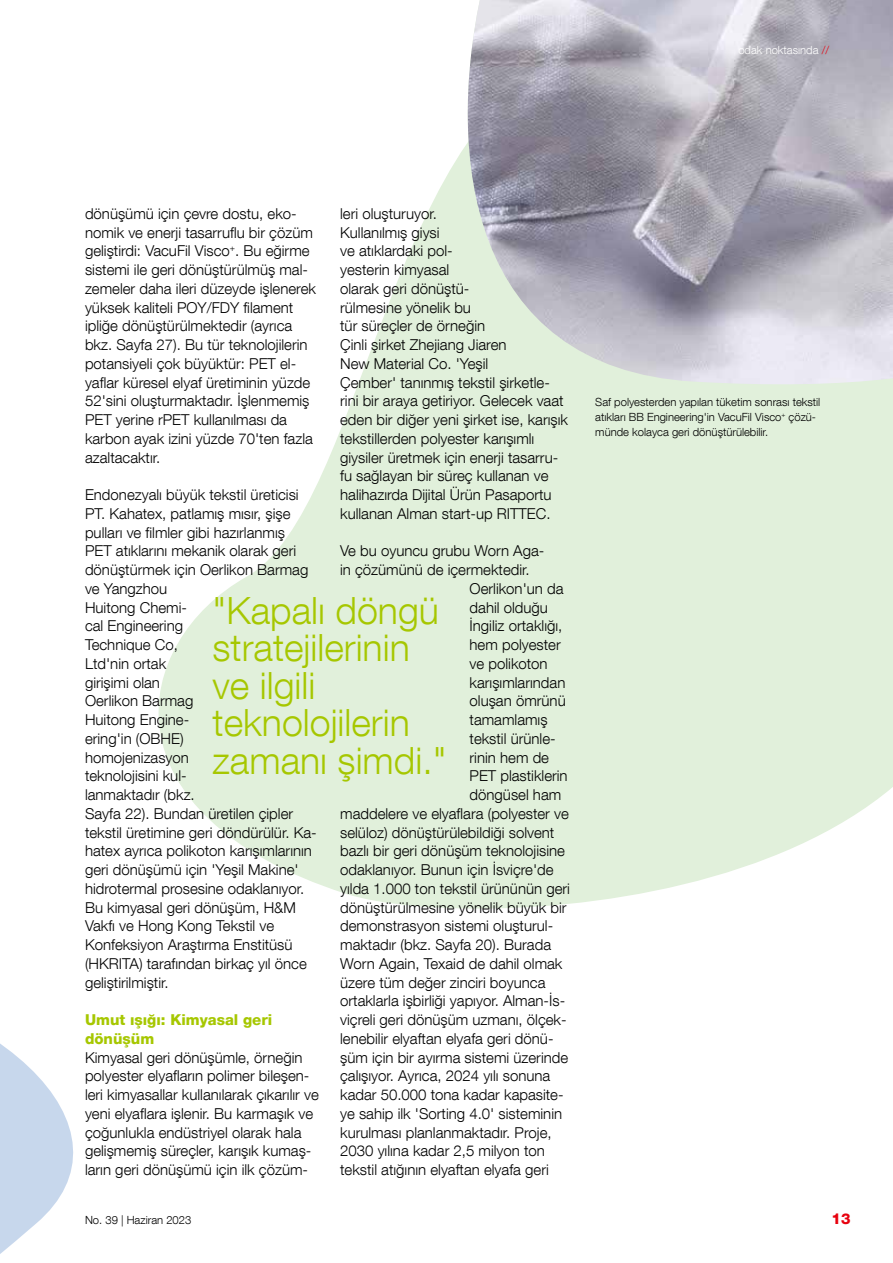
<style>
.page{position:relative;width:893px;height:1263px;background:#fff}
.page>*{position:absolute;margin:0;border:0;box-sizing:border-box;transform-origin:0 0}
.t1{font:300 37.5px/37.5px "Helvetica Neue LT Com";color:#a6c700}
.t2{font:300 15px/18.8px "Helvetica Neue LT Com";color:#000}
.t3{font:800 15px/18.8px "Helvetica Neue LT Com";color:#a6c700}
.t4{font:800 15px "Helvetica Neue LT Com";color:#e7000e}
.t5{font:300 11.25px/15px "Helvetica Neue LT Com";color:#000}
.t6{font:300 11.25px "Helvetica Neue LT Com";color:#fff}
.s1{color:#e7000e}
</style>
<div class="page">
<svg style="left:0;top:1043px;width:73px;height:211px;fill:#c7d7ec"></svg>
<svg style="left:158px;top:330px;width:735px;height:579px;fill:#e1f0db"></svg>
<svg style="left:379px;top:145px;width:514px;height:255px;fill:#e1f0db"></svg>
<img style="left:466px;top:0;width:427px;height:386px">
<p class="t6" style="left:738px;top:43px;width:92px">odak noktasında <span class="s1">//</span></p>
<p class="t2" style="left:85px;top:204px;width:232px">dönüşümü için çevre dostu, eko&shy;nomik ve enerji tasarruflu bir çözüm geliştirdi: VacuFil Visco<sup>+</sup>. Bu eğirme sistemi ile geri dönüştürülmüş mal&shy;zemeler daha ileri düzeyde işlenerek yüksek kaliteli POY/FDY filament ipliğe dönüştürülmektedir (ayrıca bkz. Sayfa 27). Bu tür teknolojilerin potansiyeli çok büyüktür: PET el&shy;yaflar küresel elyaf üretiminin yüzde 52'sini oluşturmaktadır. İşlenmemiş PET yerine rPET kullanılması da karbon ayak izini yüzde 70'ten fazla azaltacaktır.</p>
<p class="t2" style="left:85px;top:485px;width:233px">Endonezyalı büyük tekstil üreticisi<br>PT. Kahatex, patlamış mısır, şişe pulları ve filmler gibi hazırlanmış<br>PET atıklarını mekanik olarak geri dönüştürmek için Oerlikon Barmag ve Yangzhou<br>Huitong Chemi-<br>cal Engineering<br>Technique Co,<br>Ltd'nin ortak<br>girişimi olan<br>Oerlikon Barmag<br>Huitong Engine-<br>ering'in (OBHE)<br>homojenizasyon<br>teknolojisini kul-<br>lanmaktadır (bkz.<br>Sayfa 22). Bundan üretilen çipler tekstil üretimine geri döndürülür. Ka&shy;hatex ayrıca polikoton karışımlarının geri dönüşümü için 'Yeşil Makine' hidrotermal prosesine odaklanıyor.<br>Bu kimyasal geri dönüşüm, H&amp;M<br>Vakfı ve Hong Kong Tekstil ve<br>Konfeksiyon Araştırma Enstitüsü (HKRITA) tarafından birkaç yıl önce geliştirilmiştir.</p>
<p class="t3" style="left:85px;top:1010px;width:189px">Umut ışığı: Kimyasal geri dönüşüm</p>
<p class="t2" style="left:85px;top:1047px;width:235px">Kimyasal geri dönüşümle, örneğin polyester elyafların polimer bileşen&shy;leri kimyasallar kullanılarak çıkarılır ve yeni elyaflara işlenir. Bu karmaşık ve çoğunlukla endüstriyel olarak hala gelişmemiş süreçler, karışık kumaş&shy;ların geri dönüşümü için ilk çözüm-</p>
<p class="t2" style="left:340px;top:204px;width:229px">leri oluşturuyor.<br>Kullanılmış giysi<br>ve atıklardaki pol-<br>yesterin kimyasal<br>olarak geri dönüştü-<br>rülmesine yönelik bu<br>tür süreçler de örneğin<br>Çinli şirket Zhejiang Jiaren<br>New Material Co. 'Yeşil<br>Çember' tanınmış tekstil şirketle&shy;rini bir araya getiriyor. Gelecek vaat eden bir diğer yeni şirket ise, karışık tekstillerden polyester karışımlı giysiler üretmek için enerji tasarru&shy;fu sağlayan bir süreç kullanan ve halihazırda Dijital Ürün Pasaportu kullanan Alman start-up RITTEC.</p>
<p class="t2" style="left:340px;top:541px;width:206px">Ve bu oyuncu grubu Worn Aga-</p>
<p class="t2" style="left:340px;top:560px;width:191px">in çözümünü de içermektedir.</p>
<p class="t2" style="left:470px;top:579px;width:95px">Oerlikon'un da</p>
<p class="t2" style="left:470px;top:597px;width:80px">dahil olduğu</p>
<p class="t2" style="left:470px;top:616px;width:94px">İngiliz ortaklığı,</p>
<p class="t2" style="left:470px;top:635px;width:93px">hem polyester</p>
<p class="t2" style="left:470px;top:654px;width:80px">ve polikoton</p>
<p class="t2" style="left:470px;top:672px;width:97px">karışımlarından</p>
<p class="t2" style="left:470px;top:691px;width:98px">oluşan ömrünü</p>
<p class="t2" style="left:470px;top:710px;width:80px">tamamlamış</p>
<p class="t2" style="left:470px;top:729px;width:88px">tekstil ürünle-</p>
<p class="t2" style="left:470px;top:747px;width:81px">rinin hem de</p>
<p class="t2" style="left:470px;top:766px;width:100px">PET plastiklerin</p>
<p class="t2" style="left:470px;top:785px;width:93px">döngüsel ham</p>
<p class="t2" style="left:340px;top:804px;width:230px">maddelere ve elyaflara (polyester ve</p>
<p class="t2" style="left:340px;top:822px;width:216px">selüloz) dönüştürülebildiği solvent</p>
<p class="t2" style="left:340px;top:841px;width:226px">bazlı bir geri dönüşüm teknolojisine</p>
<p class="t2" style="left:340px;top:860px;width:215px">odaklanıyor. Bunun için İsviçre'de</p>
<p class="t2" style="left:340px;top:879px;width:231px">yılda 1.000 ton tekstil ürününün geri</p>
<p class="t2" style="left:340px;top:897px;width:228px">dönüştürülmesine yönelik büyük bir</p>
<p class="t2" style="left:340px;top:916px;width:215px">demonstrasyon sistemi oluşturul-</p>
<p class="t2" style="left:340px;top:935px;width:212px">maktadır (bkz. Sayfa 20). Burada</p>
<p class="t2" style="left:340px;top:954px;width:224px">Worn Again, Texaid de dahil olmak</p>
<p class="t2" style="left:340px;top:972px;width:207px">üzere tüm değer zinciri boyunca</p>
<p class="t2" style="left:340px;top:991px;width:227px">ortaklarla işbirliği yapıyor. Alman-İs-</p>
<p class="t2" style="left:340px;top:1010px;width:228px">viçreli geri dönüşüm uzmanı, ölçek-</p>
<p class="t2" style="left:340px;top:1029px;width:215px">lenebilir elyaftan elyafa geri dönü-</p>
<p class="t2" style="left:340px;top:1047px;width:230px">şüm için bir ayırma sistemi üzerinde</p>
<p class="t2" style="left:340px;top:1066px;width:212px">çalışıyor. Ayrıca, 2024 yılı sonuna</p>
<p class="t2" style="left:340px;top:1085px;width:225px">kadar 50.000 tona kadar kapasite-</p>
<p class="t2" style="left:340px;top:1104px;width:223px">ye sahip ilk 'Sorting 4.0' sisteminin</p>
<p class="t2" style="left:340px;top:1122px;width:213px">kurulması planlanmaktadır. Proje,</p>
<p class="t2" style="left:340px;top:1141px;width:206px">2030 yılına kadar 2,5 milyon ton</p>
<p class="t2" style="left:340px;top:1160px;width:210px">tekstil atığının elyaftan elyafa geri</p>
<h1 class="t1" style="left:213px;top:591px;width:235px">"Kapalı döngü stratejilerinin ve ilgili teknolojilerin zamanı şimdi."</h1>
<p class="t5" style="left:595px;top:394px;width:227px">Saf polyesterden yapılan tüketim sonrası tekstil atıkları BB Engineering'in VacuFil Visco<sup>+</sup> çözü&shy;münde kolayca geri dönüştürülebilir.</p>
<p class="t5" style="left:85px;top:1212px;width:108px">No. 39 | Haziran 2023</p>
<p class="t4" style="left:831px;top:1210px;width:20px">13</p>
</div>
